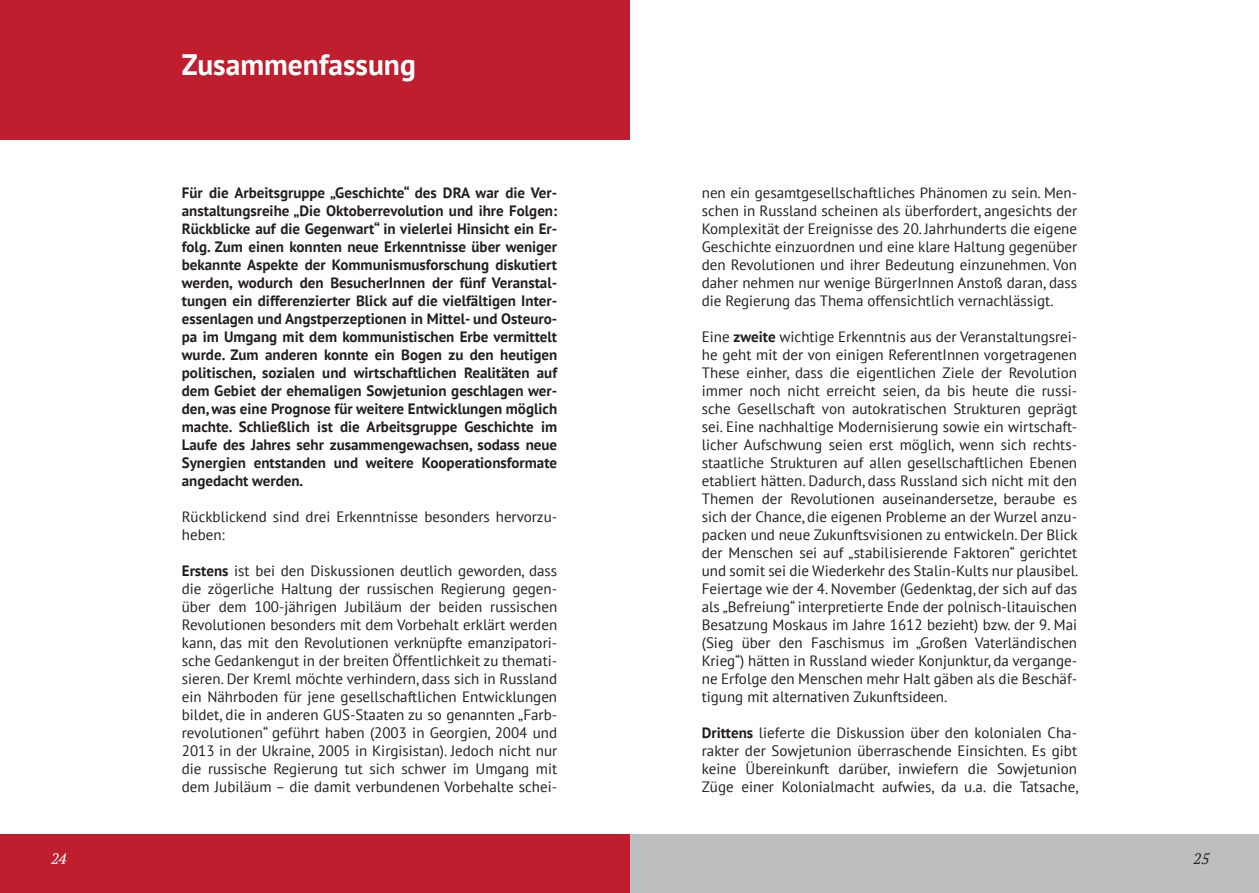
<style>
.page{position:relative;width:1259px;height:893px;background:#fff}
.page>*{position:absolute;margin:0;border:0;box-sizing:border-box;transform-origin:0 0}
.t1{font:700 29.55px "PT Sans";color:#fff}
.t2{font:15px/18px "PT Sans";color:#231f20;text-align:justify}
.t3{font:700 15px/18px "PT Sans";color:#231f20;text-align:justify}
.t4{font:italic 15px "PT Serif";color:#fff}
.t5{font:italic 15px "PT Serif";color:#231f20}
.s1{font-weight:700}
</style>
<div class="page">
<div style="left:629px;top:834px;width:630px;height:59px;background:#bcbec0"></div>
<div style="left:0;top:0;width:629px;height:140px;background:#be1e2d"></div>
<div style="left:0;top:834px;width:629px;height:59px;background:#be1e2d"></div>
<h1 class="t1" style="left:182px;top:50px;width:235px">Zusammenfassung</h1>
<p class="t3" style="left:182px;top:184px;width:377px">Für die Arbeitsgruppe „Geschichte“ des DRA war die Ver&shy;anstaltungsreihe „Die Oktoberrevolution und ihre Folgen:<br>Rückblicke auf die Gegenwart“ in vielerlei Hinsicht ein Er&shy;folg. Zum einen konnten neue Erkenntnisse über weniger bekannte Aspekte der Kommunismusforschung diskutiert werden, wodurch den BesucherInnen der fünf Veranstal&shy;tungen ein differenzierter Blick auf die vielfältigen Inter&shy;essenlagen und Angstperzeptionen in Mittel- und Osteuro&shy;pa im Umgang mit dem kommunistischen Erbe vermittelt wurde. Zum anderen konnte ein Bogen zu den heutigen politischen, sozialen und wirtschaftlichen Realitäten auf dem Gebiet der ehemaligen Sowjetunion geschlagen wer&shy;den, was eine Prognose für weitere Entwicklungen möglich machte. Schließlich ist die Arbeitsgruppe Geschichte im Laufe des Jahres sehr zusammengewachsen, sodass neue Synergien entstanden und weitere Kooperationsformate angedacht werden.</p>
<p class="t2" style="left:182px;top:508px;width:377px">Rückblickend sind drei Erkenntnisse besonders hervorzu&shy;heben:</p>
<p class="t2" style="left:182px;top:562px;width:377px"><span class="s1">Erstens</span> ist bei den Diskussionen deutlich geworden, dass die zögerliche Haltung der russischen Regierung gegen&shy;über dem 100-jährigen Jubiläum der beiden russischen Revolutionen besonders mit dem Vorbehalt erklärt werden kann, das mit den Revolutionen verknüpfte emanzipatori&shy;sche Gedankengut in der breiten Öffentlichkeit zu themati&shy;sieren. Der Kreml möchte verhindern, dass sich in Russland ein Nährboden für jene gesellschaftlichen Entwicklungen bildet, die in anderen GUS-Staaten zu so genannten „Farb&shy;revolutionen“ geführt haben (2003 in Georgien, 2004 und 2013 in der Ukraine, 2005 in Kirgisistan). Jedoch nicht nur die russische Regierung tut sich schwer im Umgang mit dem Jubiläum – die damit verbundenen Vorbehalte schei-</p>
<p class="t2" style="left:702px;top:184px;width:377px">nen ein gesamtgesellschaftliches Phänomen zu sein. Men&shy;schen in Russland scheinen als überfordert, angesichts der Komplexität der Ereignisse des 20. Jahrhunderts die eigene Geschichte einzuordnen und eine klare Haltung gegenüber den Revolutionen und ihrer Bedeutung einzunehmen. Von daher nehmen nur wenige BürgerInnen Anstoß daran, dass die Regierung das Thema offensichtlich vernachlässigt.</p>
<p class="t2" style="left:702px;top:328px;width:378px">Eine <span class="s1">zweite</span> wichtige Erkenntnis aus der Veranstaltungsrei&shy;he geht mit der von einigen ReferentInnen vorgetragenen These einher, dass die eigentlichen Ziele der Revolution immer noch nicht erreicht seien, da bis heute die russi&shy;sche Gesellschaft von autokratischen Strukturen geprägt sei. Eine nachhaltige Modernisierung sowie ein wirtschaft&shy;licher Aufschwung seien erst möglich, wenn sich rechts&shy;staatliche Strukturen auf allen gesellschaftlichen Ebenen etabliert hätten. Dadurch, dass Russland sich nicht mit den Themen der Revolutionen auseinandersetze, beraube es sich der Chance, die eigenen Probleme an der Wurzel anzu&shy;packen und neue Zukunftsvisionen zu entwickeln. Der Blick der Menschen sei auf „stabilisierende Faktoren“ gerichtet und somit sei die Wiederkehr des Stalin-Kults nur plausibel.<br>Feiertage wie der 4. November (Gedenktag, der sich auf das als „Befreiung“ interpretierte Ende der polnisch-litauischen Besatzung Moskaus im Jahre 1612 bezieht) bzw. der 9. Mai (Sieg über den Faschismus im „Großen Vaterländischen Krieg“) hätten in Russland wieder Konjunktur, da vergange&shy;ne Erfolge den Menschen mehr Halt gäben als die Beschäf&shy;tigung mit alternativen Zukunftsideen.</p>
<p class="t2" style="left:702px;top:724px;width:378px"><span class="s1">Drittens</span> lieferte die Diskussion über den kolonialen Cha&shy;rakter der Sowjetunion überraschende Einsichten. Es gibt keine Übereinkunft darüber, inwiefern die Sowjetunion Züge einer Kolonialmacht aufwies, da u.a. die Tatsache,</p>
<p class="t4" style="left:51px;top:851px;width:17px">24</p>
<p class="t5" style="left:1193px;top:851px;width:17px">25</p>
</div>
